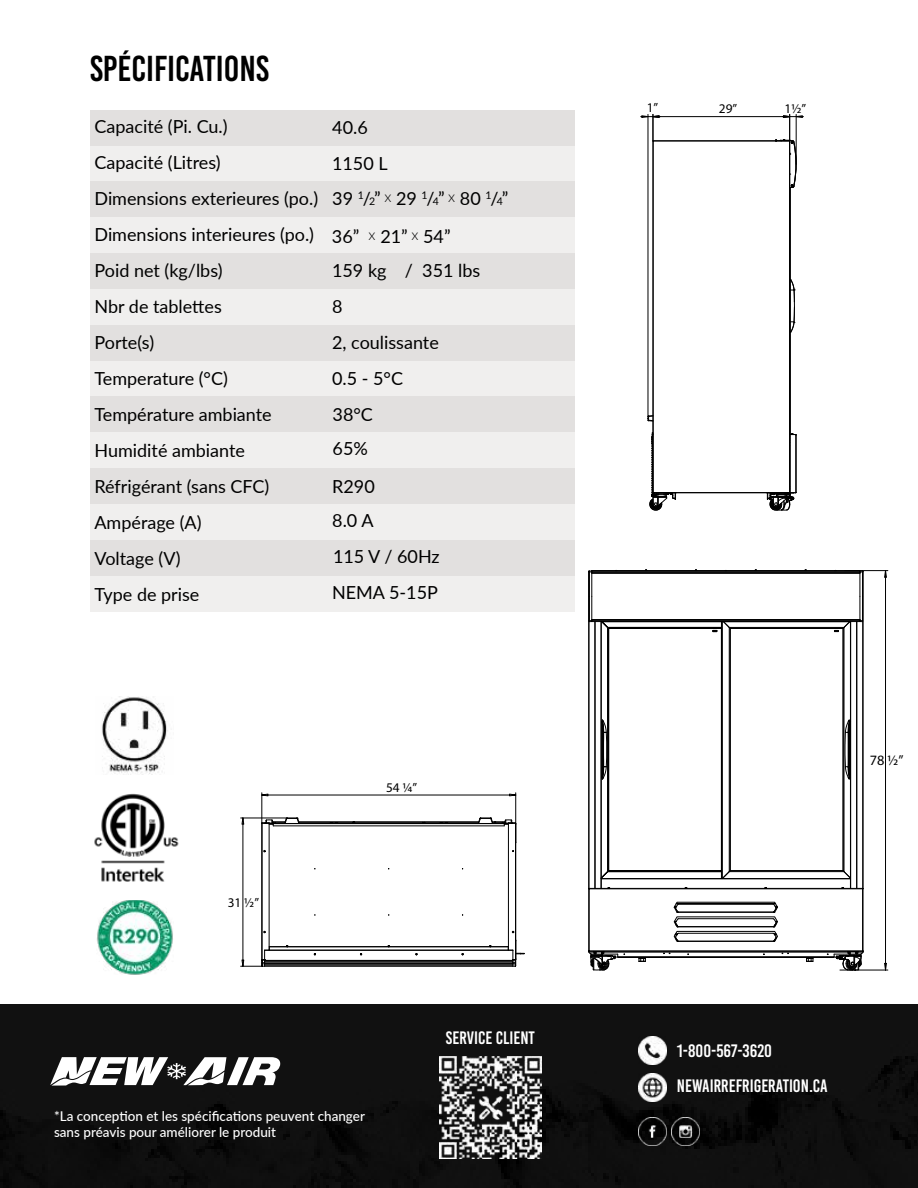
<style>
.page{position:relative;width:918px;height:1188px;background:#fff}
.page>*{position:absolute;margin:0;border:0;box-sizing:border-box;transform-origin:0 0}
.t1{font:36px "Bebas Kai";color:#000}
.t2{font:18px/36px "Lato";color:#000}
.t3{font:18px/35.8px "Bebas Kai";color:#fff}
.t4{font:14.4px "Myriad Pro";color:#000}
.t5{font:500 13.5px/16.2px "Lato";color:#fff}
.t6{font:13.2px "Myriad Pro";color:#000}
.s1{font-size:10.5px}
</style>
<div class="page">
<div style="left:0;top:1004px;width:918px;height:184px;background:#111"></div>
<div style="left:90px;top:110px;width:484px;height:36px;background:#e2e0df"></div>
<div style="left:90px;top:146px;width:484px;height:35px;background:#f0efee"></div>
<div style="left:90px;top:181px;width:484px;height:36px;background:#e2e0df"></div>
<div style="left:90px;top:217px;width:484px;height:36px;background:#f0efee"></div>
<div style="left:90px;top:253px;width:484px;height:36px;background:#e2e0df"></div>
<div style="left:90px;top:289px;width:484px;height:36px;background:#f0efee"></div>
<div style="left:90px;top:325px;width:484px;height:36px;background:#e2e0df"></div>
<div style="left:90px;top:432px;width:484px;height:36px;background:#f0efee"></div>
<div style="left:90px;top:361px;width:484px;height:35px;background:#f0efee"></div>
<div style="left:90px;top:468px;width:484px;height:36px;background:#e2e0df"></div>
<div style="left:90px;top:396px;width:484px;height:36px;background:#e2e0df"></div>
<div style="left:90px;top:504px;width:484px;height:36px;background:#f0efee"></div>
<div style="left:90px;top:576px;width:484px;height:35px;background:#f0efee"></div>
<div style="left:90px;top:540px;width:484px;height:36px;background:#e2e0df"></div>
<svg style="left:50px;top:1057px;width:230px;height:29px"></svg>
<img style="left:439px;top:1056px;width:102px;height:102px">
<img style="left:638px;top:1037px;width:28px;height:28px">
<img style="left:638px;top:1073px;width:28px;height:28px">
<img style="left:638px;top:1118px;width:28px;height:27px">
<img style="left:671px;top:1118px;width:28px;height:27px">
<img style="left:97px;top:900px;width:76px;height:75px">
<img style="left:94px;top:793px;width:85px;height:89px">
<img style="left:102px;top:696px;width:66px;height:78px">
<hr style="left:863px;top:889px;width:1px;height:62px;background:#000">
<hr style="left:588px;top:889px;width:1px;height:62px;background:#000">
<svg style="left:588px;top:570px;width:276px;height:320px"></svg>
<svg style="left:588px;top:901px;width:276px;height:70px"></svg>
<hr style="left:840px;top:970px;width:48px;height:1px;background:#000">
<hr style="left:845px;top:570px;width:43px;height:1px;background:#000">
<hr style="left:885px;top:571px;width:1px;height:399px;background:#000">
<svg style="left:884px;top:963px;width:3px;height:8px"></svg>
<svg style="left:884px;top:570px;width:3px;height:8px"></svg>
<svg style="left:241px;top:817px;width:284px;height:150px"></svg>
<hr style="left:262px;top:793px;width:1px;height:30px;background:#000">
<hr style="left:515px;top:793px;width:1px;height:30px;background:#000">
<hr style="left:262px;top:795px;width:254px;height:1px;background:#000">
<svg style="left:647px;top:415px;width:6px;height:7px"></svg>
<hr style="left:790px;top:435px;width:1px;height:58px;background:#000">
<hr style="left:795px;top:435px;width:1px;height:57px;background:#000">
<hr style="left:796px;top:435px;width:1px;height:57px;background:#000">
<svg style="left:791px;top:279px;width:4px;height:54px"></svg>
<svg style="left:790px;top:433px;width:7px;height:13px"></svg>
<hr style="left:790px;top:187px;width:1px;height:248px;background:#000">
<hr style="left:653px;top:140px;width:137px;height:1px;background:#000">
<svg style="left:649px;top:432px;width:28px;height:79px"></svg>
<hr style="left:653px;top:141px;width:1px;height:352px;background:#000">
<hr style="left:789px;top:141px;width:1px;height:352px;background:#000">
<svg style="left:766px;top:486px;width:31px;height:25px"></svg>
<hr style="left:653px;top:116px;width:137px;height:1px;background:#000">
<hr style="left:648px;top:114px;width:1px;height:302px;background:#000">
<svg style="left:641px;top:114px;width:19px;height:28px"></svg>
<svg style="left:775px;top:114px;width:28px;height:74px"></svg>
<h1 class="t1" style="left:90px;top:49px;width:180px">SPÉCIFICATIONS</h1>
<p class="t2" style="left:94px;top:108px;width:225px">Capacité (Pi. Cu.)<br>Capacité (Litres)<br>Dimensions exterieures (po.)<br>Dimensions interieures (po.)<br>Poid net (kg/lbs)<br>Nbr de tablettes<br>Porte(s)<br>Temperature (°C)<br>Température ambiante<br>Humidité ambiante<br>Réfrigérant (sans CFC)<br>Ampérage (A)<br>Voltage (V)<br>Type de prise</p>
<p class="t2" style="left:332px;top:108px;width:37px">40.6</p>
<p class="t2" style="left:332px;top:144px;width:57px">1150 L</p>
<p class="t2" style="left:332px;top:179px;width:178px;line-height:37.5px">39 <sup>1</sup>/<span class="s1">2</span>” <sup>x</sup> 29 <sup>1</sup>/<span class="s1">4</span>” <sup>x</sup> 80 <sup>1</sup>/<span class="s1">4</span>”<br>36” <sup>x</sup> 21” <sup>x</sup> 54”</p>
<p class="t2" style="left:332px;top:252px;width:150px">159 kg / 351 lbs<br>8</p>
<p class="t2" style="left:332px;top:324px;width:108px">2, coulissante</p>
<p class="t2" style="left:332px;top:360px;width:72px">0.5 - 5°C</p>
<p class="t2" style="left:333px;top:396px;width:42px;line-height:34.2px">38°C<br>65%</p>
<p class="t2" style="left:332px;top:468px;width:44px">R290</p>
<p class="t2" style="left:332px;top:502px;width:43px">8.0 A</p>
<p class="t2" style="left:333px;top:538px;width:108px">115 V / 60Hz</p>
<p class="t2" style="left:332px;top:574px;width:107px">NEMA 5-15P</p>
<p class="t6" style="left:228px;top:895px;width:33px">31 ½”</p>
<p class="t6" style="left:386px;top:780px;width:33px">54 ¼”</p>
<p class="t3" style="left:446px;top:1020px;width:91px">SERVICE CLIENT</p>
<p class="t5" style="left:54px;top:1108px;width:313px">*La conception et les spécifications peuvent changer sans préavis pour améliorer le produit</p>
<p class="t6" style="left:647px;top:100px;width:13px">1”</p>
<p class="t6" style="left:719px;top:100px;width:20px">29”</p>
<p class="t6" style="left:785px;top:100px;width:23px">1½”</p>
<p class="t4" style="left:870px;top:751px;width:35px">78 ½”</p>
<p class="t3" style="left:677px;top:1033px;width:152px">1-800-567-3620<br>NEWAIRREFRIGERATION.CA</p>
</div>
